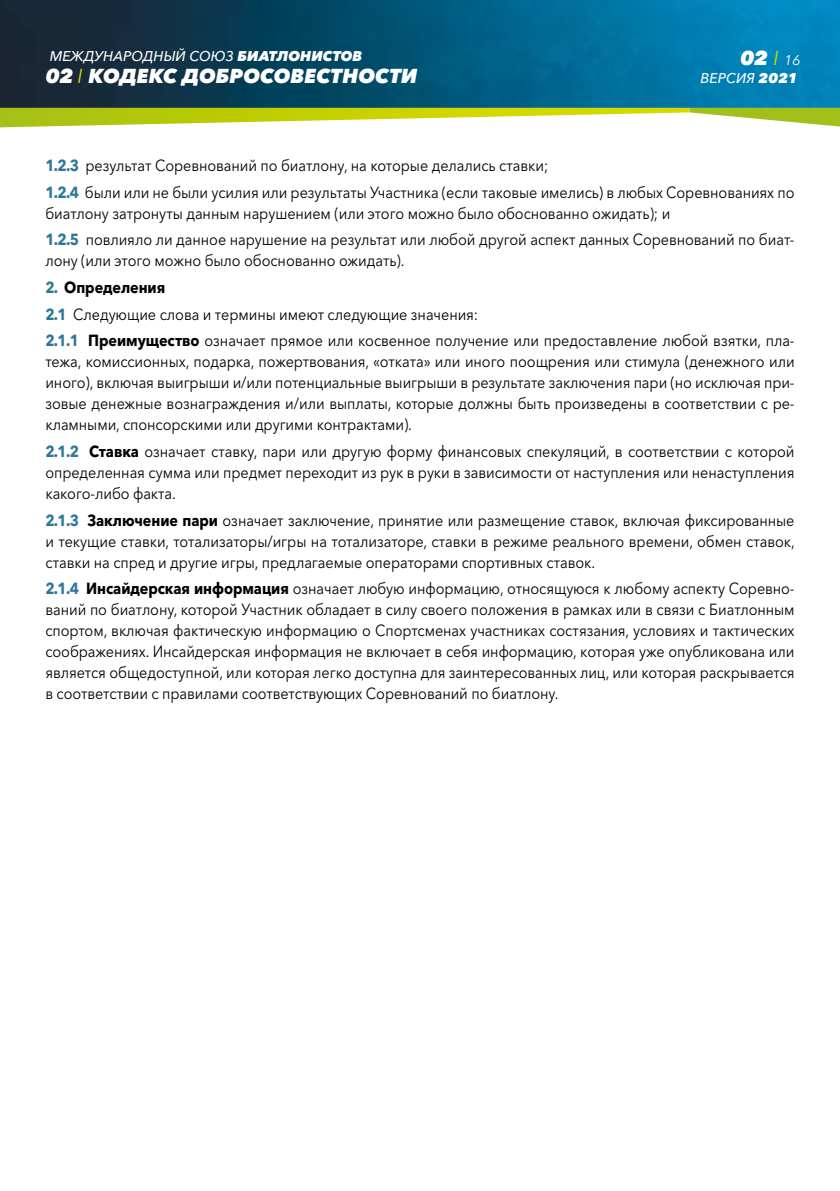
<style>
.page{position:relative;width:840px;height:1191px;background:#fff}
.page>*{position:absolute;margin:0;border:0;box-sizing:border-box;transform-origin:0 0}
.t1{font:italic 800 20px "Avenir Next W1 G";letter-spacing:.005em;color:#fff}
.Grundtext{font:16px/21px "Avenir Next W1 G";letter-spacing:-.005em;color:#000;text-align:justify;scale:.9 1}
.Grundtext-2{font:700 16px "Avenir Next W1 G";letter-spacing:-.005em;color:#000;scale:.9 1}
.t2{font:italic 500 14px "Avenir Next W1 G";letter-spacing:.005em;color:#fff}
.s1{font-weight:800}
.s2{font-weight:400;color:#d3d800}
.s3{font-weight:400;font-size:14px}
.s4{font-weight:700;color:#2f7798}
.s5{color:#2f7798}
.s6{font-weight:700}
</style>
<div class="page">
<img style="left:0;top:0;width:839px;height:108px">
<svg style="left:0;top:108px;width:839px;height:20px"></svg>
<p class="t2" style="left:50px;top:48px;width:314px">MЕЖДУНАРОДНЫЙ СОЮЗ <span class="s1">БИАТЛОНИСТОВ</span></p>
<p class="t1" style="left:46px;top:64px;width:373px">02 <span class="s2">I</span> КОДЕКС ДОБРОСОВЕСТНОСТИ</p>
<p class="t1" style="left:740px;top:46px;width:61px">02 <span class="s2">I</span> <span class="s3">16</span></p>
<p class="t2" style="left:700px;top:70px;width:98px">ВЕРСИЯ <span class="s1">2021</span></p>
<p class="Grundtext" style="left:45px;top:155px;width:560px"><span class="s4">1.2.3</span> результат Соревнований по биатлону, на которые делались ставки;</p>
<p class="Grundtext" style="left:45px;top:181px;width:833px"><span class="s4">1.2.4</span> были или не были усилия или результаты Участника (если таковые имелись) в любых Соревнованиях по биатлону затронуты данным нарушением (или этого можно было обоснованно ожидать); и</p>
<p class="Grundtext" style="left:45px;top:229px;width:833px"><span class="s4">1.2.5</span> повлияло ли данное нарушение на результат или любой другой аспект данных Соревнований по биат&shy;лону (или этого можно было обоснованно ожидать).</p>
<p class="Grundtext-2" style="left:45px;top:277px;width:135px"><span class="s5">2.</span> Определения</p>
<p class="Grundtext" style="left:45px;top:303px;width:482px"><span class="s4">2.1</span> Следующие слова и термины имеют следующие значения:</p>
<p class="Grundtext" style="left:45px;top:330px;width:833px"><span class="s4">2.1.1</span> <span class="s6">Преимущество</span> означает прямое или косвенное получение или предоставление любой взятки, пла&shy;тежа, комиссионных, подарка, пожертвования, «отката» или иного поощрения или стимула (денежного или иного), включая выигрыши и/или потенциальные выигрыши в результате заключения пари (но исключая при&shy;зовые денежные вознаграждения и/или выплаты, которые должны быть произведены в соответствии с ре&shy;кламными, спонсорскими или другими контрактами).</p>
<p class="Grundtext" style="left:45px;top:441px;width:833px"><span class="s4">2.1.2</span> <span class="s6">Ставка</span> означает ставку, пари или другую форму финансовых спекуляций, в соответствии с которой определенная сумма или предмет переходит из рук в руки в зависимости от наступления или ненаступления какого-либо факта.</p>
<p class="Grundtext" style="left:45px;top:509px;width:833px"><span class="s4">2.1.3</span> <span class="s6">Заключение пари</span> означает заключение, принятие или размещение ставок, включая фиксированные и текущие ставки, тотализаторы/игры на тотализаторе, ставки в режиме реального времени, обмен ставок, ставки на спред и другие игры, предлагаемые операторами спортивных ставок.</p>
<p class="Grundtext" style="left:45px;top:578px;width:833px"><span class="s4">2.1.4</span> <span class="s6">Инсайдерская информация</span> означает любую информацию, относящуюся к любому аспекту Соревно&shy;ваний по биатлону, которой Участник обладает в силу своего положения в рамках или в связи с Биатлонным спортом, включая фактическую информацию о Спортсменах участниках состязания, условиях и тактических соображениях. Инсайдерская информация не включает в себя информацию, которая уже опубликована или является общедоступной, или которая легко доступна для заинтересованных лиц, или которая раскрывается в соответствии с правилами соответствующих Соревнований по биатлону.</p>
</div>
